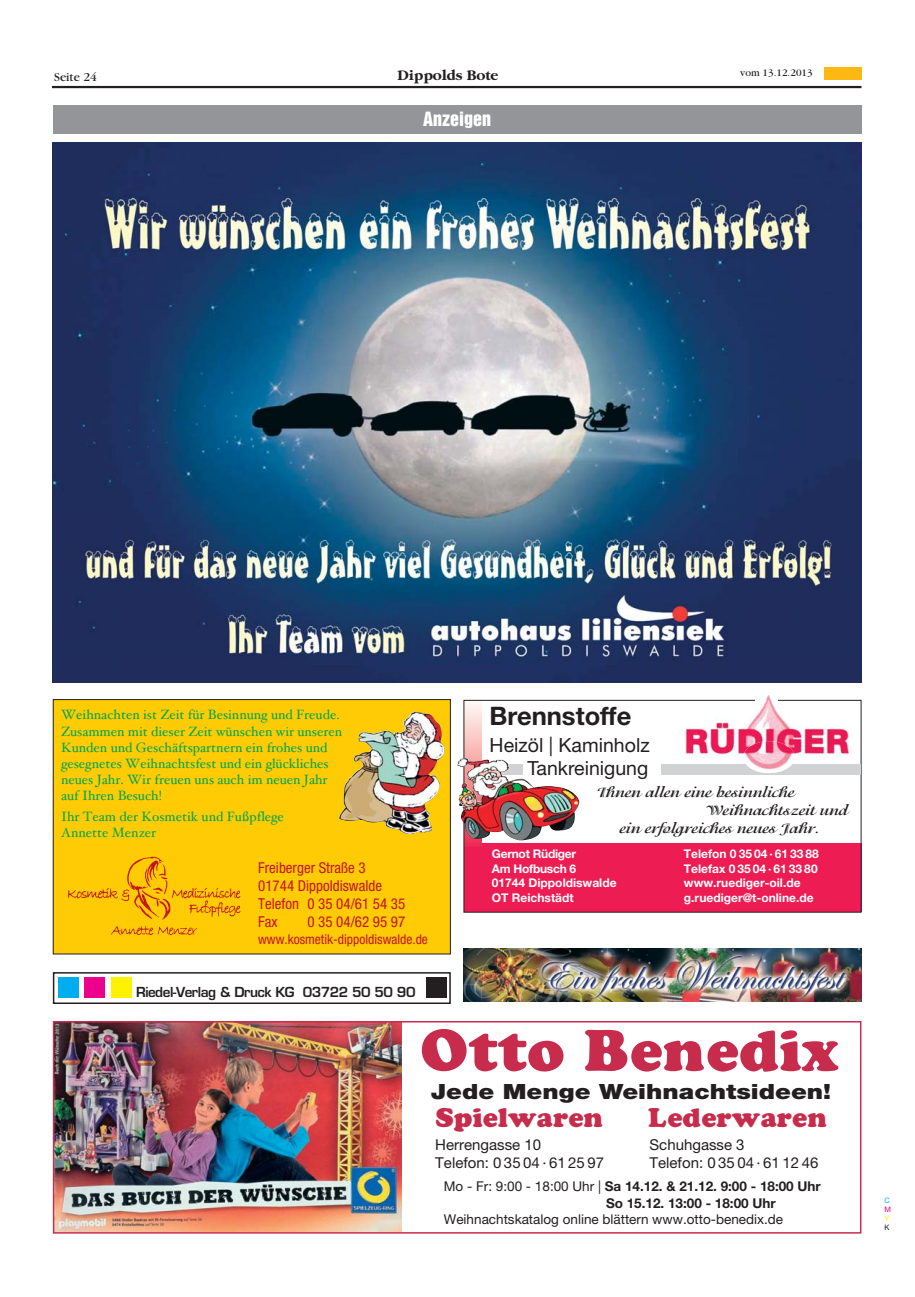
<style>
.page{position:relative;width:915px;height:1297px;background:#fff}
.page>*{position:absolute;margin:0;border:0;box-sizing:border-box;transform-origin:0 0}
.t1{font:58.5px "Coo Reg";color:#c72c4d}
.t2{font:27px "Coo Reg";color:#c72c4d}
.t3{font:700 25.5px "Helvetica Neue";color:#231f20}
.t4{font:900 21px "Helvetica Neue";color:#231f20;scale:1.2 1}
.t5{font:19.5px/23.4px "Helvetica Neue";color:#231f20;text-align:right}
.t6{font:18px "Helvetica Inserat";color:#fff}
.t7{font:condensed 15px/18px "Helvetica Neue";color:#c4151c}
.t8{font:700 15px "Isadora";color:#231f20;scale:1.15 1}
.t9{font:15px/18px "Helvetica Neue";color:#231f20}
.t10{font:700 15px "Garamond";color:#231f20}
.t11{font:13.5px/16.2px "Hoefler Text";color:#00a650}
.t12{font:700 13.5px/16.2px "Helvetica Neue";color:#231f20}
.t13{font:13.5px "Helvetica Neue";color:#231f20}
.t14{font:600 13.5px "Eurostile";letter-spacing:-.035em;color:#231f20}
.t15{font:condensed 13.5px "Helvetica Neue";color:#c4151c}
.t16{font:12.75px "Garamond";color:#231f20}
.t17{font:700 12px/14.4px "Helvetica Neue";color:#fff}
.t18{font:10.5px "Garamond";color:#231f20}
.t19{font:7.5px "Helvetica Neue";color:#00adef}
.t20{font:7.5px "Helvetica Neue";color:#ec008c}
.t21{font:7.5px "Helvetica Neue";color:#fff200}
.t22{font:7.5px "Helvetica Neue";color:#231f20}
.s1{font-weight:400}
</style>
<div class="page">
<hr style="left:52px;top:86px;width:809px;height:2px;background:#231f20">
<div style="left:824px;top:67px;width:37px;height:13px;background:#fdb813"></div>
<div style="left:53px;top:106px;width:808px;height:28px;background:#939598"></div>
<img style="left:53px;top:143px;width:808px;height:540px">
<img style="left:56px;top:1024px;width:345px;height:206px">
<div style="left:53px;top:1021px;width:808px;height:212px;border:2px solid #c72c4d"></div>
<div style="left:53px;top:700px;width:397px;height:254px;background:#ffcb04"></div>
<div style="left:53px;top:699px;width:397px;height:255px;border:1px solid #231f20"></div>
<img style="left:68px;top:856px;width:173px;height:79px">
<img style="left:339px;top:711px;width:105px;height:123px">
<div style="left:53px;top:972px;width:397px;height:32px;border:2px solid #231f20"></div>
<div style="left:58px;top:977px;width:21px;height:21px;background:#00adef"></div>
<div style="left:84px;top:977px;width:21px;height:21px;background:#ec008c"></div>
<div style="left:111px;top:977px;width:20px;height:21px;background:#fff200"></div>
<div style="left:426px;top:977px;width:21px;height:21px;background:#231f20"></div>
<div style="left:464px;top:843px;width:397px;height:69px;background:#ed1d54"></div>
<img style="left:685px;top:709px;width:169px;height:49px">
<svg style="left:465px;top:704px;width:16px;height:142px"></svg>
<div style="left:463px;top:700px;width:398px;height:212px;border:1px solid #231f20"></div>
<img style="left:755px;top:695px;width:22px;height:14px">
<div style="left:661px;top:764px;width:199px;height:11px;background:#d1d2d4"></div>
<img style="left:461px;top:758px;width:118px;height:52px">
<img style="left:743px;top:741px;width:51px;height:32px;border-radius:50%">
<img style="left:463px;top:949px;width:398px;height:52px">
<p class="t16" style="left:54px;top:72px;width:44px">Seite 24</p>
<p class="t10" style="left:397px;top:69px;width:102px">Dippolds Bote</p>
<p class="t18" style="left:740px;top:69px;width:74px">vom 13.12.2013</p>
<h3 class="t6" style="left:423px;top:111px;width:69px">Anzeigen</h3>
<p class="t11" style="left:61px;top:708px;width:282px">Weihnachten ist Zeit für Besinnung und Freude.<br>Zusammen mit dieser Zeit wünschen wir unseren Kunden und Geschäftspartnern ein frohes und gesegnetes Weihnachtsfest und ein glückliches neues Jahr. Wir freuen uns auch im neuen Jahr auf Ihren Besuch!</p>
<p class="t11" style="left:61px;top:810px;width:224px">Ihr Team der Kosmetik und Fußpflege<br>Annette Menzer</p>
<p class="t7" style="left:258px;top:860px;width:148px">Freiberger Straße 3<br>01744 Dippoldiswalde<br>Telefon 0 35 04/61 54 35<br>Fax</p>
<p class="t7" style="left:307px;top:914px;width:99px">0 35 04/62 95 97</p>
<p class="t15" style="left:258px;top:934px;width:171px">www.kosmetik-dippoldiswalde.de</p>
<p class="t14" style="left:136px;top:987px;width:281px">Riedel-Verlag &amp; Druck KG 03722 50 50 90</p>
<h3 class="t3" style="left:489px;top:707px;width:143px">Brennstoffe</h3>
<h3 class="t5" style="left:489px;top:735px;width:161px">Heizöl | Kaminholz<br>Tankreinigung</h3>
<p class="t8" style="left:596px;top:786px;width:173px">Ihnen allen eine besinnliche</p>
<p class="t8" style="left:704px;top:804px;width:126px">Weihnachtszeit und</p>
<p class="t8" style="left:619px;top:822px;width:176px">ein erfolgreiches neues Jahr.</p>
<p class="t17" style="left:491px;top:848px;width:126px">Gernot Rüdiger<br>Am Hofbusch 6<br>01744 Dippoldiswalde<br>OT Reichstädt</p>
<p class="t17" style="left:683px;top:848px;width:136px">Telefon 0 35 04 · 61 33 88<br>Telefax 0 35 04 · 61 33 80 www.ruediger-oil.de g.ruediger@t-online.de</p>
<h1 class="t1" style="left:421px;top:1025px;width:420px">Otto Benedix</h1>
<h3 class="t4" style="left:431px;top:1084px;width:335px">Jede Menge Weihnachtsideen!</h3>
<h2 class="t2" style="left:435px;top:1106px;width:170px">Spielwaren</h2>
<h2 class="t2" style="left:648px;top:1106px;width:180px">Lederwaren</h2>
<p class="t9" style="left:435px;top:1137px;width:170px">Herrengasse 10<br>Telefon: 0 35 04 · 61 25 97</p>
<p class="t9" style="left:649px;top:1137px;width:170px">Schuhgasse 3<br>Telefon: 0 35 04 · 61 12 46</p>
<p class="t12" style="left:605px;top:1180px;width:216px;text-indent:-162px"><span class="s1">Mo - Fr: 9:00 - 18:00 Uhr |</span> Sa 14.12. &amp; 21.12. 9:00 - 18:00 Uhr<br>So 15.12. 13:00 - 18:00 Uhr</p>
<p class="t13" style="left:443px;top:1214px;width:340px">Weihnachtskatalog online blättern www.otto-benedix.de</p>
<p class="t19" style="left:884px;top:1198px;width:7px">C</p>
<p class="t20" style="left:884px;top:1207px;width:8px">M</p>
<p class="t21" style="left:884px;top:1216px;width:6px">Y</p>
<p class="t22" style="left:884px;top:1225px;width:7px">K</p>
</div>
